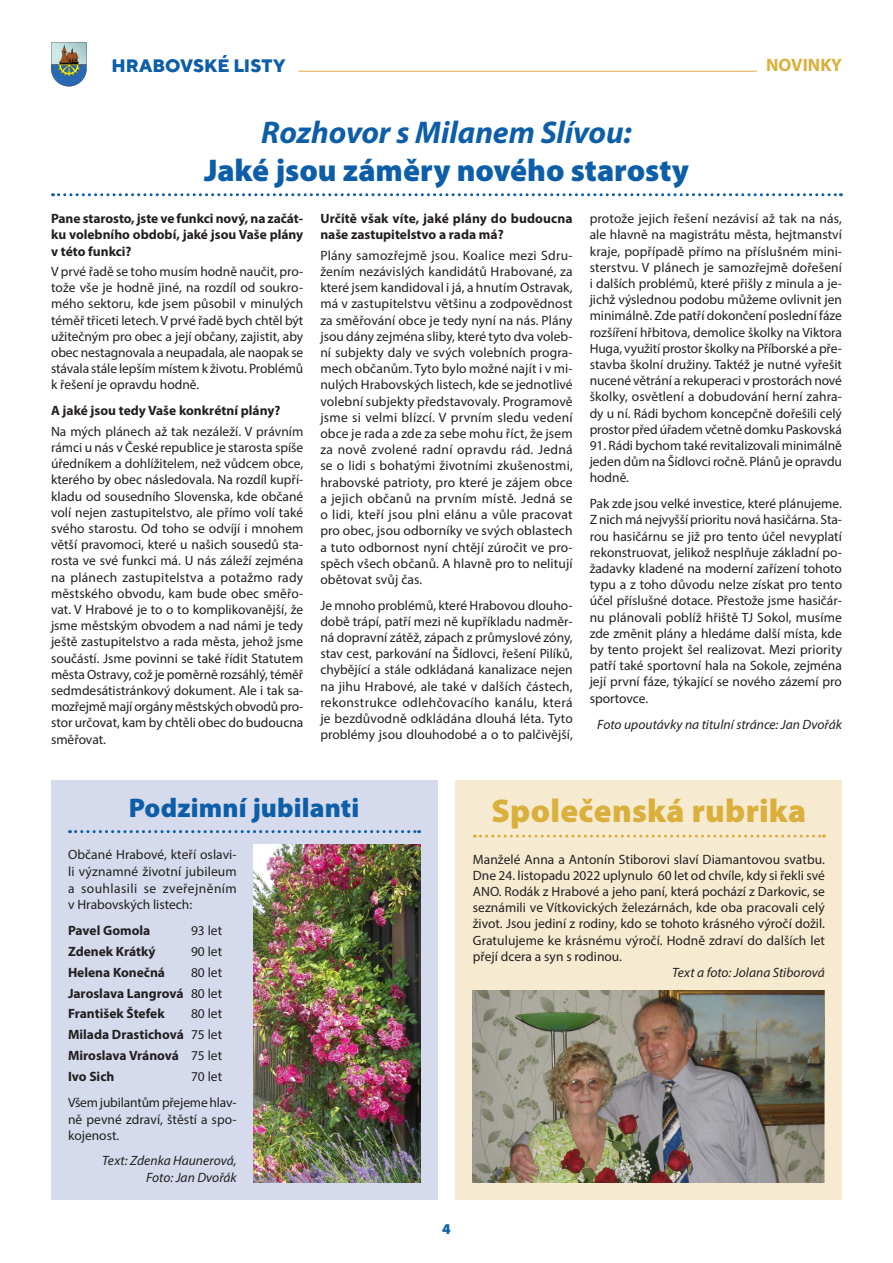
<style>
.page{position:relative;width:893px;height:1263px;background:#fff}
.page>*{position:absolute;margin:0;border:0;box-sizing:border-box;transform-origin:0 0}
.t1{font:900 33px "Myriad Pro";letter-spacing:.01em;color:#dbaf3b}
.t2{font:900 31.5px "Myriad Pro";color:#0d5ea8}
.t3{font:italic 700 31.5px "Myriad Pro";letter-spacing:-.005em;color:#0d5ea8}
.t4{font:900 27px "Myriad Pro";letter-spacing:.005em;color:#0d5ea8}
.t5{font:800 18px "TT Norms";letter-spacing:.005em;color:#0d5ea8}
.t6{font:700 18px "Myriad Pro";color:#dbaf3b}
.t7{font:900 15px "Myriad Pro";color:#0d5ea8}
.t8{font:13.5px/16.2px "Myriad Pro";color:#231f20;text-align:justify}
.t9{font:700 13.5px/20.9px "Myriad Pro";color:#231f20;text-align:justify}
.t10{font:italic 13.5px/16.8px "Myriad Pro";color:#231f20;text-align:right}
.s1{font-weight:400}
</style>
<div class="page">
<hr style="left:298px;top:71px;width:493px;height:1px;background:#dbaf3b">
<svg style="left:51px;top:43px;width:36px;height:43px;background:#849ca2"></svg>
<div style="left:758px;top:49px;width:84px;height:31px;background:#fff"></div>
<svg style="left:53px;top:193px;width:788px;height:3px"></svg>
<div style="left:51px;top:780px;width:386px;height:419px;background:#d5dbec"></div>
<svg style="left:70px;top:830px;width:350px;height:3px"></svg>
<img style="left:254px;top:844px;width:166px;height:338px">
<div style="left:456px;top:780px;width:386px;height:419px;background:#f6ebd1"></div>
<svg style="left:474px;top:835px;width:350px;height:3px"></svg>
<img style="left:473px;top:991px;width:352px;height:191px">
<h3 class="t5" style="left:111px;top:54px;width:176px">HRABOVSKÉ LISTY</h3>
<h3 class="t6" style="left:766px;top:53px;width:77px">NOVINKY</h3>
<h2 class="t3" style="left:261px;top:112px;width:372px">Rozhovor s Milanem Slívou:</h2>
<h2 class="t2" style="left:204px;top:152px;width:486px">Jaké jsou záměry nového starosty</h2>
<p class="t9" style="left:51px;top:210px;width:254px;line-height:16.2px">Pane starosto, jste ve funkci nový, na začát&shy;ku volebního období, jaké jsou Vaše plány v této funkci?</p>
<p class="t8" style="left:51px;top:263px;width:254px">V prvé řadě se toho musím hodně naučit, pro&shy;tože vše je hodně jiné, na rozdíl od soukro&shy;mého sektoru, kde jsem působil v minulých téměř třiceti letech. V prvé řadě bych chtěl být užitečným pro obec a její občany, zajistit, aby obec nestagnovala a neupadala, ale naopak se stávala stále lepším místem k životu. Problémů k řešení je opravdu hodně.</p>
<p class="t9" style="left:51px;top:400px;width:231px">A jaké jsou tedy Vaše konkrétní plány?</p>
<p class="t8" style="left:51px;top:423px;width:254px">Na mých plánech až tak nezáleží. V právním rámci u nás v České republice je starosta spíše úředníkem a dohlížitelem, než vůdcem obce, kterého by obec následovala. Na rozdíl kupří&shy;kladu od sousedního Slovenska, kde občané volí nejen zastupitelstvo, ale přímo volí také svého starostu. Od toho se odvíjí i mnohem větší pravomoci, které u našich sousedů sta&shy;rosta ve své funkci má. U nás záleží zejména na plánech zastupitelstva a potažmo rady městského obvodu, kam bude obec směřo&shy;vat. V Hrabové je to o to komplikovanější, že jsme městským obvodem a nad námi je tedy ještě zastupitelstvo a rada města, jehož jsme součástí. Jsme povinni se také řídit Statutem města Ostravy, což je poměrně rozsáhlý, téměř sedmdesátistránkový dokument. Ale i tak sa&shy;mozřejmě mají orgány městských obvodů pro&shy;stor určovat, kam by chtěli obec do budoucna směřovat.</p>
<p class="t9" style="left:320px;top:210px;width:254px;line-height:16.2px">Určitě však víte, jaké plány do budoucna naše zastupitelstvo a rada má?</p>
<p class="t8" style="left:320px;top:247px;width:254px">Plány samozřejmě jsou. Koalice mezi Sdru&shy;žením nezávislých kandidátů Hrabované, za které jsem kandidoval i já, a hnutím Ostravak, má v zastupitelstvu většinu a zodpovědnost za směřování obce je tedy nyní na nás. Plány jsou dány zejména sliby, které tyto dva voleb&shy;ní subjekty daly ve svých volebních progra&shy;mech občanům. Tyto bylo možné najít i v mi&shy;nulých Hrabovských listech, kde se jednotlivé volební subjekty představovaly. Programově jsme si velmi blízcí. V prvním sledu vedení obce je rada a zde za sebe mohu říct, že jsem za nově zvolené radní opravdu rád. Jedná se o lidi s bohatými životními zkušenostmi, hrabovské patrioty, pro které je zájem obce a jejich občanů na prvním místě. Jedná se o lidi, kteří jsou plni elánu a vůle pracovat pro obec, jsou odborníky ve svých oblastech a tuto odbornost nyní chtějí zúročit ve pro&shy;spěch všech občanů. A hlavně pro to nelitují obětovat svůj čas.</p>
<p class="t8" style="left:320px;top:597px;width:254px">Je mnoho problémů, které Hrabovou dlouho&shy;době trápí, patří mezi ně kupříkladu nadměr&shy;ná dopravní zátěž, zápach z průmyslové zóny, stav cest, parkování na Šídlovci, řešení Pilíků, chybějící a stále odkládaná kanalizace nejen na jihu Hrabové, ale také v dalších částech, rekonstrukce odlehčovacího kanálu, která je bezdůvodně odkládána dlouhá léta. Tyto problémy jsou dlouhodobé a o to palčivější,</p>
<p class="t8" style="left:590px;top:210px;width:254px">protože jejich řešení nezávisí až tak na nás, ale hlavně na magistrátu města, hejtmanství kraje, popřípadě přímo na příslušném mini&shy;sterstvu. V plánech je samozřejmě dořešení i dalších problémů, které přišly z minula a je&shy;jichž výslednou podobu můžeme ovlivnit jen minimálně. Zde patří dokončení poslední fáze rozšíření hřbitova, demolice školky na Viktora Huga, využití prostor školky na Příborské a pře&shy;stavba školní družiny. Taktéž je nutné vyřešit nucené větrání a rekuperaci v prostorách nové školky, osvětlení a dobudování herní zahra&shy;dy u ní. Rádi bychom koncepčně dořešili celý prostor před úřadem včetně domku Paskovská</p>
<p class="t8" style="left:590px;top:437px;width:254px">91. Rádi bychom také revitalizovali minimálně jeden dům na Šídlovci ročně. Plánů je opravdu hodně.</p>
<p class="t8" style="left:590px;top:495px;width:254px">Pak zde jsou velké investice, které plánujeme.<br>Z nich má nejvyšší prioritu nová hasičárna. Sta&shy;rou hasičárnu se již pro tento účel nevyplatí rekonstruovat, jelikož nesplňuje základní po&shy;žadavky kladené na moderní zařízení tohoto typu a z toho důvodu nelze získat pro tento účel příslušné dotace. Přestože jsme hasičár&shy;nu plánovali poblíž hřiště TJ Sokol, musíme zde změnit plány a hledáme další místa, kde by tento projekt šel realizovat. Mezi priority patří také sportovní hala na Sokole, zejména její první fáze, týkající se nového zázemí pro sportovce.</p>
<p class="t10" style="left:597px;top:715px;width:246px">Foto upoutávky na titulní stránce: Jan Dvořák</p>
<h3 class="t4" style="left:129px;top:793px;width:232px">Podzimní jubilanti</h3>
<p class="t8" style="left:68px;top:846px;width:170px">Občané Hrabové, kteří oslavi&shy;li významné životní jubileum a souhlasili se zveřejněním v Hrabovských listech:</p>
<p class="t9" style="left:68px;top:920px;width:84px">Pavel Gomola</p>
<p class="t8" style="left:191px;top:922px;width:33px">93 let</p>
<p class="t9" style="left:68px;top:940px;width:89px">Zdenek Krátký</p>
<p class="t8" style="left:191px;top:943px;width:33px">90 let</p>
<p class="t9" style="left:68px;top:961px;width:99px">Helena Konečná</p>
<p class="t9" style="left:68px;top:961px;width:156px;text-indent:123px"><span class="s1">80 let </span>Jaroslava Langrová <span class="s1">80 let </span>František Štefek</p>
<p class="t9" style="left:68px;top:1003px;width:156px;text-indent:123px"><span class="s1">80 let </span>Milada Drastichová <span class="s1">75 let </span>Miroslava Vránová <span class="s1">75 let </span>Ivo Sich</p>
<p class="t8" style="left:68px;top:1063px;width:170px;line-height:26.1px;text-indent:123px">70 let<br>Všem jubilantům přejeme hlav-</p>
<p class="t8" style="left:68px;top:1110px;width:170px">ně pevné zdraví, štěstí a spo&shy;kojenost.</p>
<p class="t10" style="left:102px;top:1152px;width:136px">Text: Zdenka Haunerová,<br>Foto: Jan Dvořák</p>
<h1 class="t1" style="left:492px;top:792px;width:316px">Společenská rubrika</h1>
<p class="t8" style="left:473px;top:851px;width:354px">Manželé Anna a Antonín Stiborovi slaví Diamantovou svatbu.<br>Dne 24. listopadu 2022 uplynulo 60 let od chvíle, kdy si řekli své ANO. Rodák z Hrabové a jeho paní, která pochází z Darkovic, se seznámili ve Vítkovických železárnách, kde oba pracovali celý život. Jsou jediní z rodiny, kdo se tohoto krásného výročí dožil.<br>Gratulujeme ke krásnému výročí. Hodně zdraví do dalších let přejí dcera a syn s rodinou.</p>
<p class="t10" style="left:672px;top:964px;width:154px">Text a foto: Jolana Stiborová</p>
<p class="t7" style="left:442px;top:1220px;width:10px">4</p>
</div>
